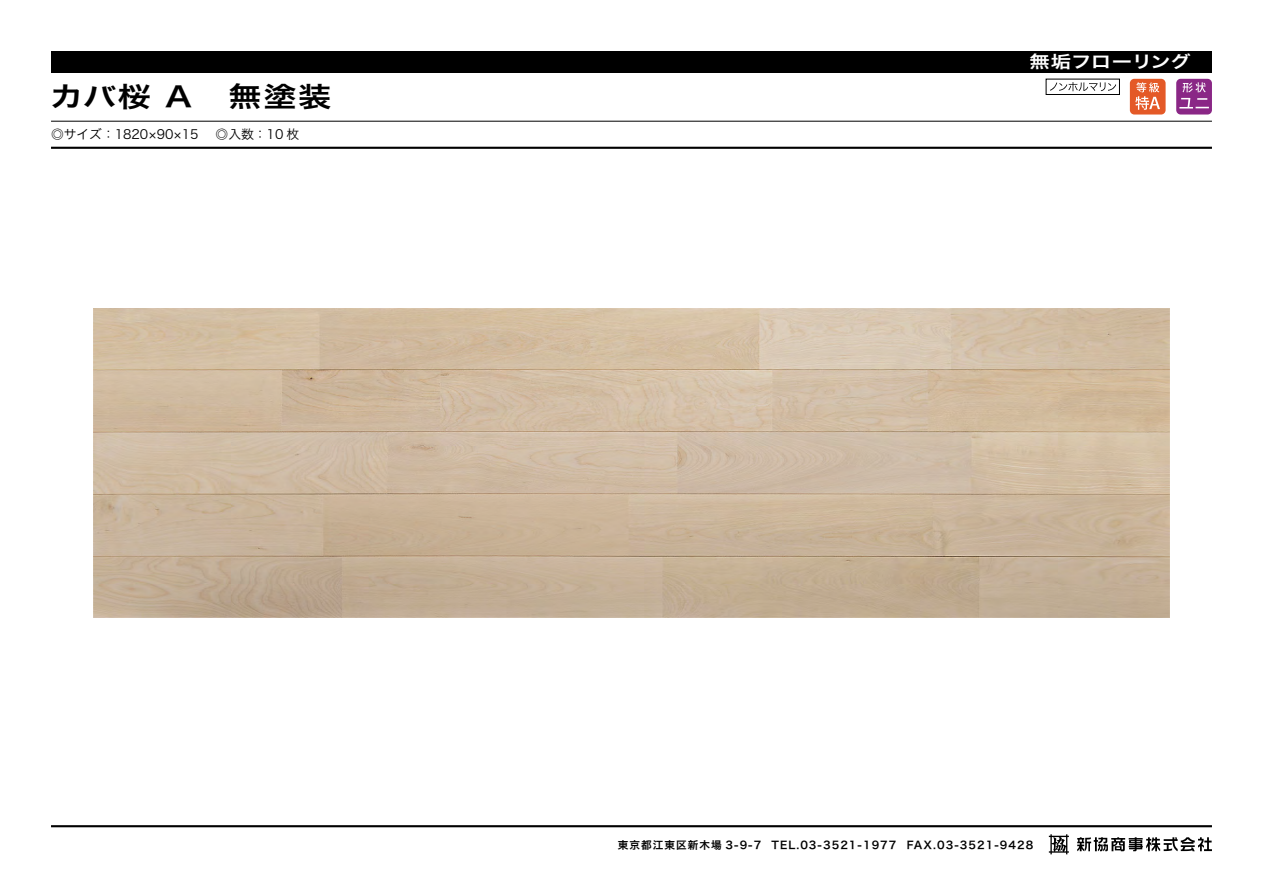
<style>
.page{position:relative;width:1263px;height:893px;background:#fff}
.page>*{position:absolute;margin:0;border:0;box-sizing:border-box;transform-origin:0 0}
.t1{font:27.6px "Hira Kaku Pro N W6";letter-spacing:.045em;color:#000;scale:1.2 1}
.t2{font:16.95px "Hira Kaku Pro N W6";letter-spacing:-.02em;color:#fff;scale:1.2 1}
.t3{font:12.75px "Hira Kaku Pro N W3";color:#000}
.t4{font:10.65px "Hira Kaku Pro N W6";letter-spacing:.1em;color:#000}
</style>
<div class="page">
<hr style="left:51px;top:825px;width:1161px;height:2px;background:#000">
<hr style="left:51px;top:147px;width:1161px;height:2px;background:#000">
<div style="left:51px;top:51px;width:1161px;height:21px;background:#000"></div>
<svg style="left:1077px;top:837px;width:135px;height:14px"></svg>
<svg style="left:1049px;top:834px;width:20px;height:20px"></svg>
<hr style="left:51px;top:121px;width:1161px;height:1px;background:#000">
<img style="left:94px;top:308px;width:1075px;height:310px">
<div style="left:1176px;top:79px;width:36px;height:36px;background:#8a2786;border-radius:4px"></div>
<svg style="left:1182px;top:82px;width:24px;height:10px"></svg>
<svg style="left:1179px;top:98px;width:30px;height:11px"></svg>
<div style="left:1130px;top:79px;width:35px;height:36px;background:#e45927;border-radius:4px"></div>
<svg style="left:1135px;top:82px;width:25px;height:28px"></svg>
<svg style="left:1050px;top:82px;width:66px;height:9px"></svg>
<div style="left:1046px;top:79px;width:74px;height:16px;border:1px solid #000"></div>
<h1 class="t1" style="left:50px;top:72px;width:236px">カバ桜 A　無塗装</h1>
<p class="t3" style="left:51px;top:123px;width:250px">◎サイズ：1820×90×15 　◎入数：10 枚</p>
<h2 class="t2" style="left:1029px;top:46px;width:136px">無垢フローリング</h2>
<p class="t4" style="left:618px;top:835px;width:417px">東京都江東区新木場 3-9-7 TEL.03-3521-1977 FAX.03-3521-9428</p>
</div>
